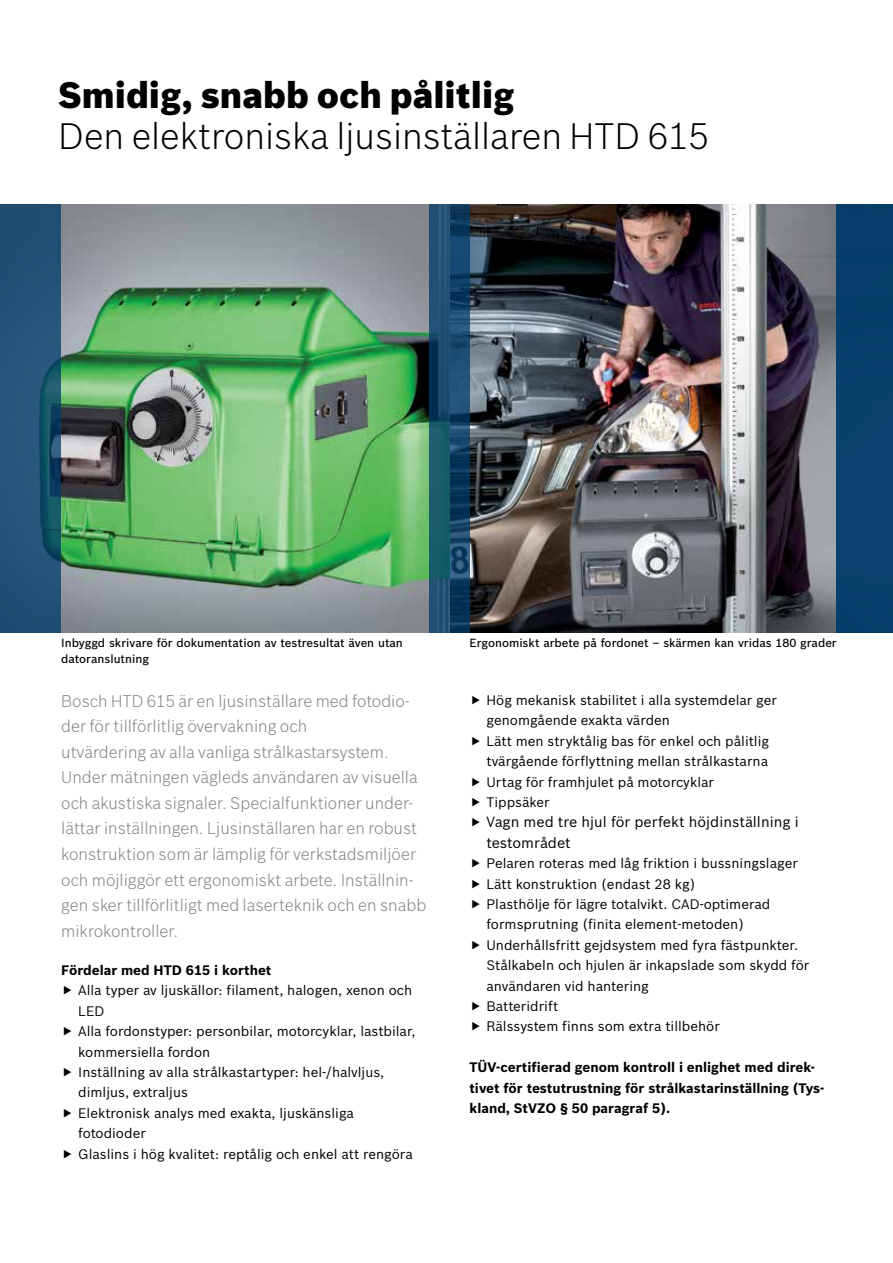
<style>
.page{position:relative;width:893px;height:1263px;background:#fff}
.page>*{position:absolute;margin:0;border:0;box-sizing:border-box;transform-origin:0 0}
.t1{font:300 36px "Bosch Sans";color:#000}
.t2{font:900 36px "Bosch Sans";color:#000}
.t3{font:300 16.5px/25.5px "Bosch Sans";color:#808285}
.t4{font:14.4px/20.4px "Bosch Sans";color:#000}
.t5{font:13.5px/20.4px "Bosch Sans";color:#000}
.t6{font:700 13.5px/20.4px "Bosch Sans";color:#000}
.t7{font:500 11.55px/16.4px "Bosch Sans";color:#000}
</style>
<div class="page">
<img style="left:469px;top:204px;width:368px;height:429px">
<img style="left:61px;top:204px;width:368px;height:429px">
<svg style="left:0;top:204px;width:61px;height:429px;background:#215073"></svg>
<svg style="left:429px;top:204px;width:40px;height:429px;background:#184b69"></svg>
<div style="left:837px;top:204px;width:56px;height:429px;background:#09416d"></div>
<h1 class="t2" style="left:58px;top:72px;width:458px">Smidig, snabb och pålitlig</h1>
<h1 class="t1" style="left:58px;top:113px;width:652px">Den elektroniska ljusinställaren HTD 615</h1>
<p class="t7" style="left:61px;top:634px;width:343px">Inbyggd skrivare för dokumentation av testresultat även utan datoranslutning</p>
<p class="t7" style="left:469px;top:634px;width:369px">Ergonomiskt arbete på fordonet – skärmen kan vridas 180 grader</p>
<p class="t3" style="left:61px;top:688px;width:367px">Bosch HTD 615 är en ljusinställare med fotodio&shy;der för tillförlitlig övervakning och<br>utvärdering av alla vanliga strålkastarsystem.<br>Under mätningen vägleds användaren av visuella och akustiska signaler. Specialfunktioner under&shy;lättar inställningen. Ljusinställaren har en robust konstruktion som är lämplig för verkstadsmiljöer och möjliggör ett ergonomiskt arbete. Inställnin&shy;gen sker tillförlitligt med laserteknik och en snabb mikrokontroller.</p>
<p class="t6" style="left:61px;top:960px;width:212px">Fördelar med HTD 615 i korthet</p>
<p class="t5" style="left:78px;top:980px;width:339px">Alla typer av ljuskällor: filament, halogen, xenon och LED<br>Alla fordonstyper: personbilar, motorcyklar, lastbilar, kommersiella fordon<br>Inställning av alla strålkastartyper: hel-/halvljus, dimljus, extraljus<br>Elektronisk analys med exakta, ljuskänsliga fotodioder<br>Glaslins i hög kvalitet: reptålig och enkel att rengöra</p>
<p class="t5" style="left:486px;top:690px;width:292px">Hög mekanisk stabilitet i alla systemdelar ger genomgående exakta värden<br>Lätt men stryktålig bas för enkel och pålitlig tvärgående förflyttning mellan strålkastarna Urtag för framhjulet på motorcyklar Tippsäker</p>
<p class="t4" style="left:486px;top:812px;width:314px">Vagn med tre hjul för perfekt höjdinställning i testområdet</p>
<p class="t5" style="left:486px;top:853px;width:324px">Pelaren roteras med låg friktion i bussningslager Lätt konstruktion (endast 28 kg)<br>Plasthölje för lägre totalvikt. CAD-optimerad formsprutning (finita element-metoden)<br>Underhållsfritt gejdsystem med fyra fästpunkter.<br>Stålkabeln och hjulen är inkapslade som skydd för användaren vid hantering<br>Batteridrift<br>Rälssystem finns som extra tillbehör</p>
<p class="t6" style="left:469px;top:1057px;width:356px">TÜV-certifierad genom kontroll i enlighet med direk&shy;tivet för testutrustning för strålkastarinställning (Tys&shy;kland, StVZO § 50 paragraf 5).</p>
</div>
